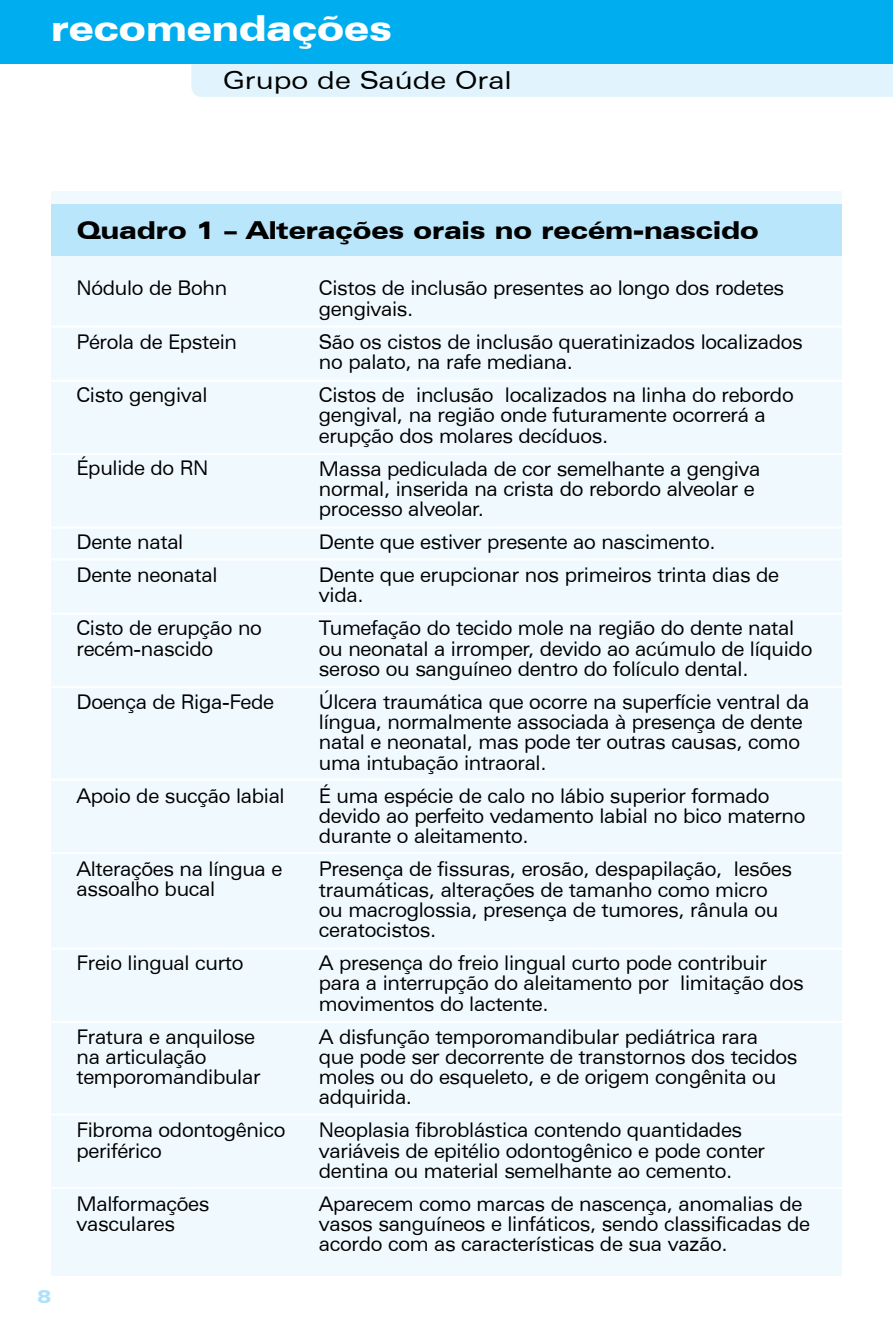
<style>
.page{position:relative;width:893px;height:1340px;background:#fff}
.page>*{position:absolute;margin:0;border:0;box-sizing:border-box;transform-origin:0 0}
.t1{font:900 expanded 36px "Zurich BT";color:#fff}
.t2{font:900 expanded 24.75px "Zurich BT";color:#000}
.t3{font:expanded 24.75px "Zurich BT";color:#000}
.t4{font:expanded 20.25px/20.2px "Zurich BT";letter-spacing:-.02em;color:#000;scale:.85 1}
.t5{font:900 expanded 18px "Zurich BT";color:#abe1fa}
</style>
<div class="page">
<div style="left:191px;top:64px;width:702px;height:33px;background:#e1f4fd"></div>
<div style="left:0;top:0;width:893px;height:64px;background:#00aeef"></div>
<div style="left:51px;top:191px;width:791px;height:1085px;background:#eff9fe"></div>
<div style="left:51px;top:204px;width:791px;height:51px;background:#b9e6fa"></div>
<hr style="left:51px;top:325px;width:791px;height:3px;background:#fff">
<hr style="left:51px;top:379px;width:791px;height:3px;background:#fff">
<hr style="left:51px;top:453px;width:791px;height:2px;background:#fff">
<hr style="left:51px;top:526px;width:791px;height:2px;background:#fff">
<hr style="left:51px;top:558px;width:791px;height:2px;background:#fff">
<hr style="left:51px;top:612px;width:791px;height:3px;background:#fff">
<hr style="left:51px;top:686px;width:791px;height:2px;background:#fff">
<hr style="left:51px;top:778px;width:791px;height:2px;background:#fff">
<hr style="left:51px;top:851px;width:791px;height:3px;background:#fff">
<hr style="left:51px;top:947px;width:791px;height:2px;background:#fff">
<hr style="left:51px;top:1020px;width:791px;height:3px;background:#fff">
<hr style="left:51px;top:1113px;width:791px;height:2px;background:#fff">
<hr style="left:51px;top:1186px;width:791px;height:3px;background:#fff">
<h1 class="t1" style="left:51px;top:7px;width:342px">recomendações</h1>
<p class="t3" style="left:223px;top:66px;width:290px">Grupo de Saúde Oral</p>
<p class="t5" style="left:37px;top:1285px;width:15px">8</p>
<p class="t2" style="left:77px;top:216px;width:684px">Quadro 1 – Alterações orais no recém-nascido</p>
<p class="t4" style="left:77px;top:278px;width:179px">Nódulo de Bohn</p>
<p class="t4" style="left:77px;top:331px;width:190px">Pérola de Epstein</p>
<p class="t4" style="left:77px;top:384px;width:156px">Cisto gengival</p>
<p class="t4" style="left:319px;top:278px;width:549px">Cistos de inclusão presentes ao longo dos rodetes gengivais.</p>
<p class="t4" style="left:319px;top:331px;width:571px">São os cistos de inclusão queratinizados localizados no palato, na rafe mediana.</p>
<p class="t4" style="left:319px;top:385px;width:560px">Cistos de inclusão localizados na linha do rebordo gengival, na região onde futuramente ocorrerá a erupção dos molares decíduos.</p>
<p class="t4" style="left:319px;top:458px;width:521px">Massa pediculada de cor semelhante a gengiva normal, inserida na crista do rebordo alveolar e processo alveolar.</p>
<p class="t4" style="left:319px;top:525px;width:543px;line-height:33.1px">Dente que estiver presente ao nascimento.<br>Dente que erupcionar nos primeiros trinta dias de</p>
<p class="t4" style="left:319px;top:578px;width:561px;line-height:33.1px">vida.<br>Tumefação do tecido mole na região do dente natal</p>
<p class="t4" style="left:319px;top:638px;width:582px">ou neonatal a irromper, devido ao acúmulo de líquido seroso ou sanguíneo dentro do folículo dental.</p>
<p class="t4" style="left:319px;top:691px;width:578px">Úlcera traumática que ocorre na superfície ventral da língua, normalmente associada à presença de dente natal e neonatal, mas pode ter outras causas, como uma intubação intraoral.</p>
<p class="t4" style="left:319px;top:785px;width:574px">É uma espécie de calo no lábio superior formado devido ao perfeito vedamento labial no bico materno durante o aleitamento.</p>
<p class="t4" style="left:319px;top:859px;width:558px">Presença de fissuras, erosão, despapilação, lesões traumáticas, alterações de tamanho como micro ou macroglossia, presença de tumores, rânula ou ceratocistos.</p>
<p class="t4" style="left:319px;top:952px;width:572px">A presença do freio lingual curto pode contribuir para a interrupção do aleitamento por limitação dos movimentos do lactente.</p>
<p class="t4" style="left:319px;top:1026px;width:564px">A disfunção temporomandibular pediátrica rara que pode ser decorrente de transtornos dos tecidos moles ou do esqueleto, e de origem congênita ou adquirida.</p>
<p class="t4" style="left:319px;top:1120px;width:526px">Neoplasia fibroblástica contendo quantidades variáveis de epitélio odontogênico e pode conter dentina ou material semelhante ao cemento.</p>
<p class="t4" style="left:319px;top:1193px;width:579px">Aparecem como marcas de nascença, anomalias de vasos sanguíneos e linfáticos, sendo classificadas de acordo com as características de sua vazão.</p>
<p class="t4" style="left:77px;top:458px;width:157px">Épulide do RN</p>
<p class="t4" style="left:77px;top:525px;width:167px;line-height:33.1px">Dente natal<br>Dente neonatal</p>
<p class="t4" style="left:77px;top:618px;width:220px">Cisto de erupção no recém-nascido</p>
<p class="t4" style="left:77px;top:691px;width:234px">Doença de Riga-Fede</p>
<p class="t4" style="left:77px;top:785px;width:246px">Apoio de sucção labial</p>
<p class="t4" style="left:77px;top:858px;width:244px">Alterações na língua e assoalho bucal</p>
<p class="t4" style="left:77px;top:952px;width:198px">Freio lingual curto</p>
<p class="t4" style="left:77px;top:1026px;width:218px">Fratura e anquilose na articulação temporomandibular</p>
<p class="t4" style="left:77px;top:1120px;width:247px">Fibroma odontogênico periférico</p>
<p class="t4" style="left:77px;top:1193px;width:158px">Malformações vasculares</p>
</div>
